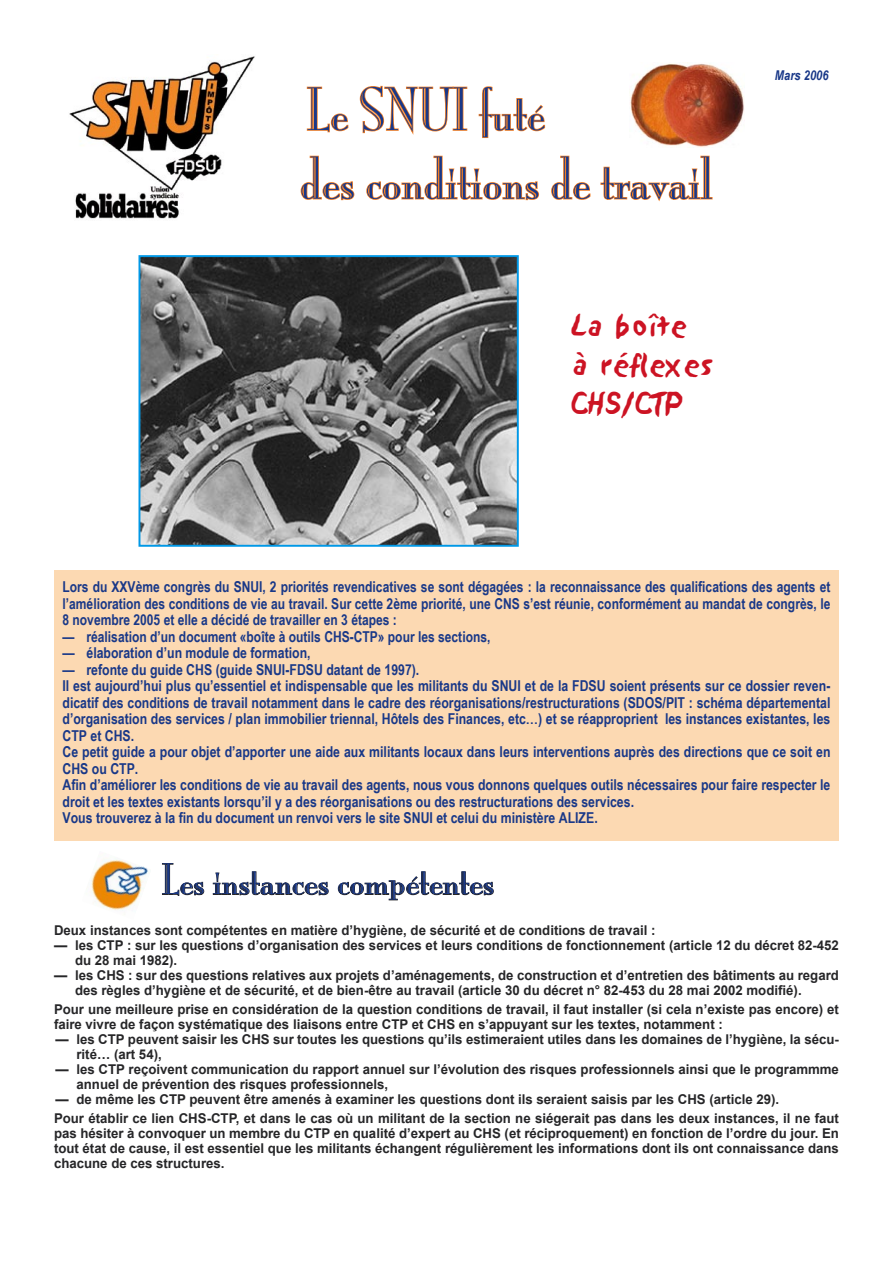
<style>
.page{position:relative;width:893px;height:1263px;background:#fff}
.page>*{position:absolute;margin:0;border:0;box-sizing:border-box;transform-origin:0 0}
.t1{font:54px "Mona Lisa Recut";color:#193888}
.t2{font:39px "Mona Lisa Recut";color:#193888;scale:1.05 1}
.t3{font:27px "Sand";color:#cc1323;scale:.95 1}
.t4{font:700 15px/16.5px "Arial Narrow";color:#193888;text-align:justify}
.t5{font:700 13.5px/15px "Arial";color:#262628}
.t6{font:italic 700 13.5px "Arial Narrow";color:#193888}
</style>
<div class="page">
<img style="left:141px;top:258px;width:375px;height:286px">
<div style="left:138px;top:255px;width:381px;height:292px;border:2px solid #0098e6"></div>
<svg style="left:306px;top:86px;width:43px;height:47px"></svg>
<svg style="left:359px;top:85px;width:109px;height:50px"></svg>
<svg style="left:478px;top:86px;width:68px;height:52px"></svg>
<svg style="left:300px;top:155px;width:55px;height:46px"></svg>
<svg style="left:366px;top:155px;width:174px;height:46px"></svg>
<svg style="left:551px;top:155px;width:40px;height:45px"></svg>
<svg style="left:600px;top:155px;width:113px;height:47px"></svg>
<img style="left:69px;top:56px;width:186px;height:163px">
<img style="left:630px;top:63px;width:114px;height:84px">
<div style="left:54px;top:570px;width:785px;height:270px;background:#fcd9b2"></div>
<svg style="left:162px;top:863px;width:42px;height:33px"></svg>
<svg style="left:213px;top:871px;width:116px;height:25px"></svg>
<svg style="left:338px;top:871px;width:156px;height:30px"></svg>
<img style="left:91px;top:859px;width:59px;height:51px">
<p class="t1" style="left:306px;top:79px;width:240px">Le SNUI futé</p>
<p class="t1" style="left:300px;top:148px;width:414px">des conditions de travail</p>
<p class="t3" style="left:571px;top:311px;width:123px">La boîte</p>
<p class="t3" style="left:571px;top:350px;width:150px">à réflexes</p>
<p class="t3" style="left:571px;top:389px;width:119px">CHS/CTP</p>
<p class="t6" style="left:775px;top:67px;width:55px">Mars 2006</p>
<p class="t4" style="left:63px;top:579px;width:769px">Lors du XXVème congrès du SNUI, 2 priorités revendicatives se sont dégagées : la reconnaissance des qualifications des agents et l’amélioration des conditions de vie au travail. Sur cette 2ème priorité, une CNS s’est réunie, conformément au mandat de congrès, le 8 novembre 2005 et elle a décidé de travailler en 3 étapes :</p>
<p class="t4" style="left:63px;top:628px;width:429px">— réalisation d’un document «boîte à outils CHS-CTP» pour les sections,</p>
<p class="t4" style="left:63px;top:645px;width:250px">— élaboration d’un module de formation,</p>
<p class="t4" style="left:63px;top:661px;width:358px">— refonte du guide CHS (guide SNUI-FDSU datant de 1997).</p>
<p class="t4" style="left:63px;top:678px;width:769px">Il est aujourd’hui plus qu’essentiel et indispensable que les militants du SNUI et de la FDSU soient présents sur ce dossier reven&shy;dicatif des conditions de travail notamment dans le cadre des réorganisations/restructurations (SDOS/PIT : schéma départemental d’organisation des services / plan immobilier triennal, Hôtels des Finances, etc…) et se réapproprient les instances existantes, les CTP et CHS.</p>
<p class="t4" style="left:63px;top:744px;width:769px">Ce petit guide a pour objet d’apporter une aide aux militants locaux dans leurs interventions auprès des directions que ce soit en<br>CHS ou CTP.</p>
<p class="t4" style="left:63px;top:777px;width:769px">Afin d’améliorer les conditions de vie au travail des agents, nous vous donnons quelques outils nécessaires pour faire respecter le droit et les textes existants lorsqu’il y a des réorganisations ou des restructurations des services.</p>
<p class="t4" style="left:63px;top:810px;width:537px">Vous trouverez à la fin du document un renvoi vers le site SNUI et celui du ministère ALIZE.</p>
<p class="t2" style="left:161px;top:857px;width:318px">Les instances compétentes</p>
<p class="t5" style="left:54px;top:922px;width:603px">Deux instances sont compétentes en matière d’hygiène, de sécurité et de conditions de travail :</p>
<p class="t5" style="left:75px;top:937px;width:765px;text-indent:-21px">— les CTP : sur les questions d’organisation des services et leurs conditions de fonctionnement (article 12 du décret 82-452 du 28 mai 1982).</p>
<p class="t5" style="left:75px;top:967px;width:765px;text-indent:-21px">— les CHS : sur des questions relatives aux projets d’aménagements, de construction et d’entretien des bâtiments au regard des règles d’hygiène et de sécurité, et de bien-être au travail (article 30 du décret n° 82-453 du 28 mai 2002 modifié).</p>
<p class="t5" style="left:54px;top:1002px;width:786px">Pour une meilleure prise en considération de la question conditions de travail, il faut installer (si cela n’existe pas encore) et faire vivre de façon systématique des liaisons entre CTP et CHS en s’appuyant sur les textes, notamment :</p>
<p class="t5" style="left:76px;top:1032px;width:764px;text-indent:-21px">— les CTP peuvent saisir les CHS sur toutes les questions qu’ils estimeraient utiles dans les domaines de l’hygiène, la sécu&shy;rité… (art 54),</p>
<p class="t5" style="left:76px;top:1062px;width:764px;text-indent:-21px">— les CTP reçoivent communication du rapport annuel sur l’évolution des risques professionnels ainsi que le programmme annuel de prévention des risques professionnels,</p>
<p class="t5" style="left:55px;top:1092px;width:725px">— de même les CTP peuvent être amenés à examiner les questions dont ils seraient saisis par les CHS (article 29).</p>
<p class="t5" style="left:54px;top:1111px;width:786px;text-align:justify">Pour établir ce lien CHS-CTP, et dans le cas où un militant de la section ne siégerait pas dans les deux instances, il ne faut pas hésiter à convoquer un membre du CTP en qualité d’expert au CHS (et réciproquement) en fonction de l’ordre du jour. En tout état de cause, il est essentiel que les militants échangent régulièrement les informations dont ils ont connaissance dans chacune de ces structures.</p>
</div>
